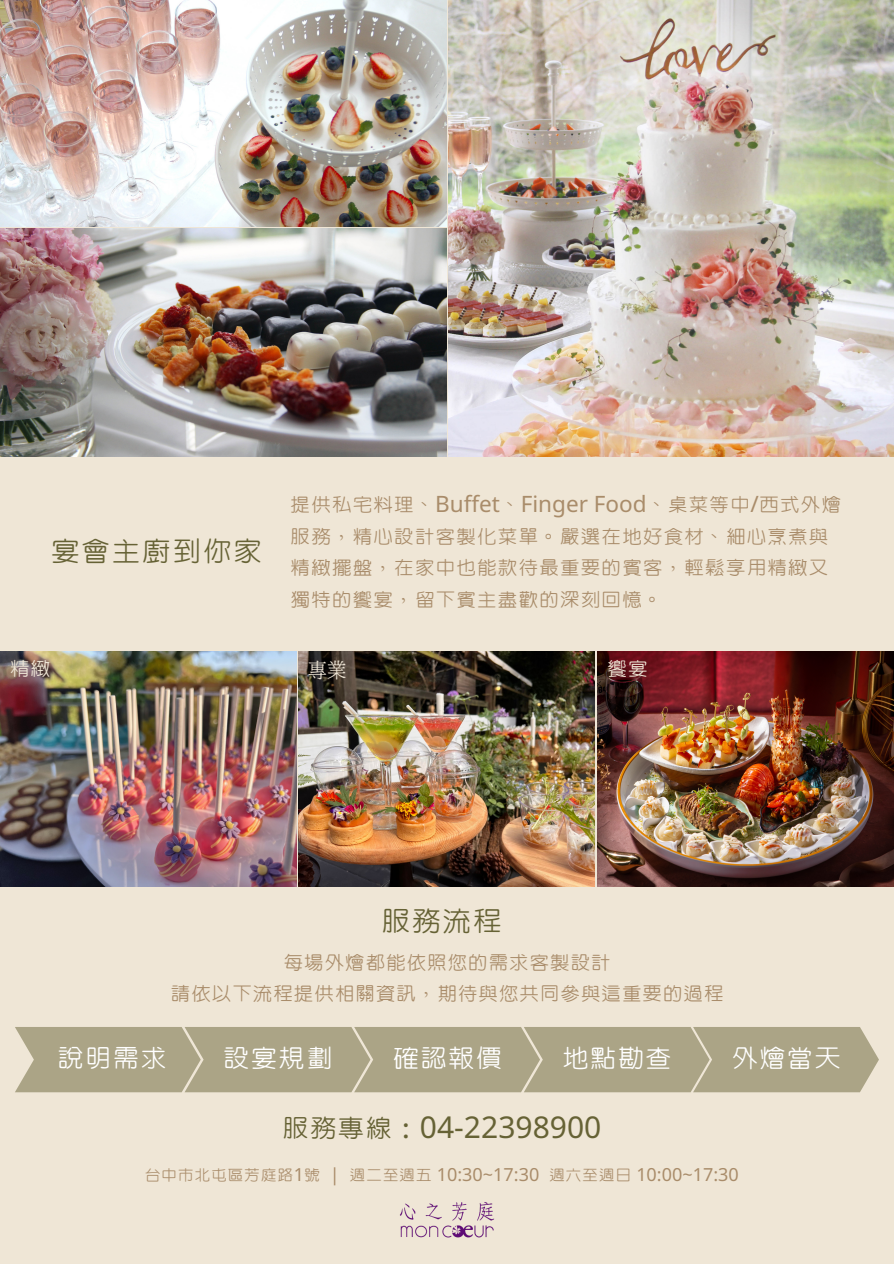
<style>
.page{position:relative;width:894px;height:1264px;background:#fff}
.page>*{position:absolute;margin:0;border:0;box-sizing:border-box;transform-origin:0 0}
.t1{font:33px "cw Te X Yen";color:#666235}
.t2{font:30px "cw Te X Yen";color:#fff}
.t3{font:30px "Noto Sans";color:#666235}
.t4{font:22.5px/31.5px "cw Te X Yen";color:#a98c6a}
.t5{font:22.5px "cw Te X Yen";color:#efe6d6}
.t6{font:21px "cw Te X Ming";color:#efe6d6}
.t7{font:18px "Noto Sans";color:#a98c6a}
.s1{font-family:"Noto Sans"}
.s2{font-family:"cw Te X Yen"}
</style>
<div class="page">
<div style="left:0;top:0;width:893px;height:1263px;background:#efe6d6"></div>
<img style="left:0;top:651px;width:296px;height:235px">
<img style="left:298px;top:651px;width:296px;height:235px">
<img style="left:597px;top:651px;width:296px;height:235px">
<img style="left:0;top:0;width:446px;height:226px">
<img style="left:0;top:229px;width:446px;height:227px">
<img style="left:448px;top:0;width:445px;height:456px">
<div style="left:15px;top:1027px;width:863px;height:65px;background:#aba486"></div>
<img style="left:400px;top:1202px;width:94px;height:36px">
<p class="t1" style="left:50px;top:536px;width:214px">宴會主廚到你家</p>
<p class="t4" style="left:290px;top:489px;width:553px">提供私宅料理、<span class="s1">Buffet</span>、<span class="s1">Finger Food</span>、桌菜等中<span class="s1">/</span>西式外燴服務，精心設計客製化菜單。嚴選在地好食材、細心烹煮與精緻擺盤，在家中也能款待最重要的賓客，輕鬆享用精緻又獨特的饗宴，留下賓主盡歡的深刻回憶。</p>
<p class="t5" style="left:9px;top:658px;width:43px">精緻</p>
<p class="t6" style="left:308px;top:660px;width:40px">專業</p>
<p class="t5" style="left:606px;top:658px;width:43px">饗宴</p>
<p class="t1" style="left:380px;top:905px;width:123px">服務流程</p>
<p class="t4" style="left:283px;top:947px;width:330px">每場外燴都能依照您的需求客製設計</p>
<p class="t4" style="left:170px;top:978px;width:555px">請依以下流程提供相關資訊，期待與您共同參與這重要的過程</p>
<p class="t2" style="left:57px;top:1044px;width:112px">說明需求</p>
<p class="t2" style="left:222px;top:1044px;width:112px">設宴規劃</p>
<p class="t2" style="left:392px;top:1044px;width:112px">確認報價</p>
<p class="t2" style="left:561px;top:1044px;width:112px">地點勘查</p>
<p class="t2" style="left:730px;top:1044px;width:112px">外燴當天</p>
<p class="t3" style="left:282px;top:1105px;width:321px"><span class="s2">服務專線：</span>04-22398900</p>
<p class="t7" style="left:144px;top:1161px;width:595px"><span class="s2">台中市北屯區芳庭路</span>1<span class="s2">號</span> | <span class="s2">週二至週五</span> 10:30~17:30 <span class="s2">週六至週日</span> 10:00~17:30</p>
</div>
